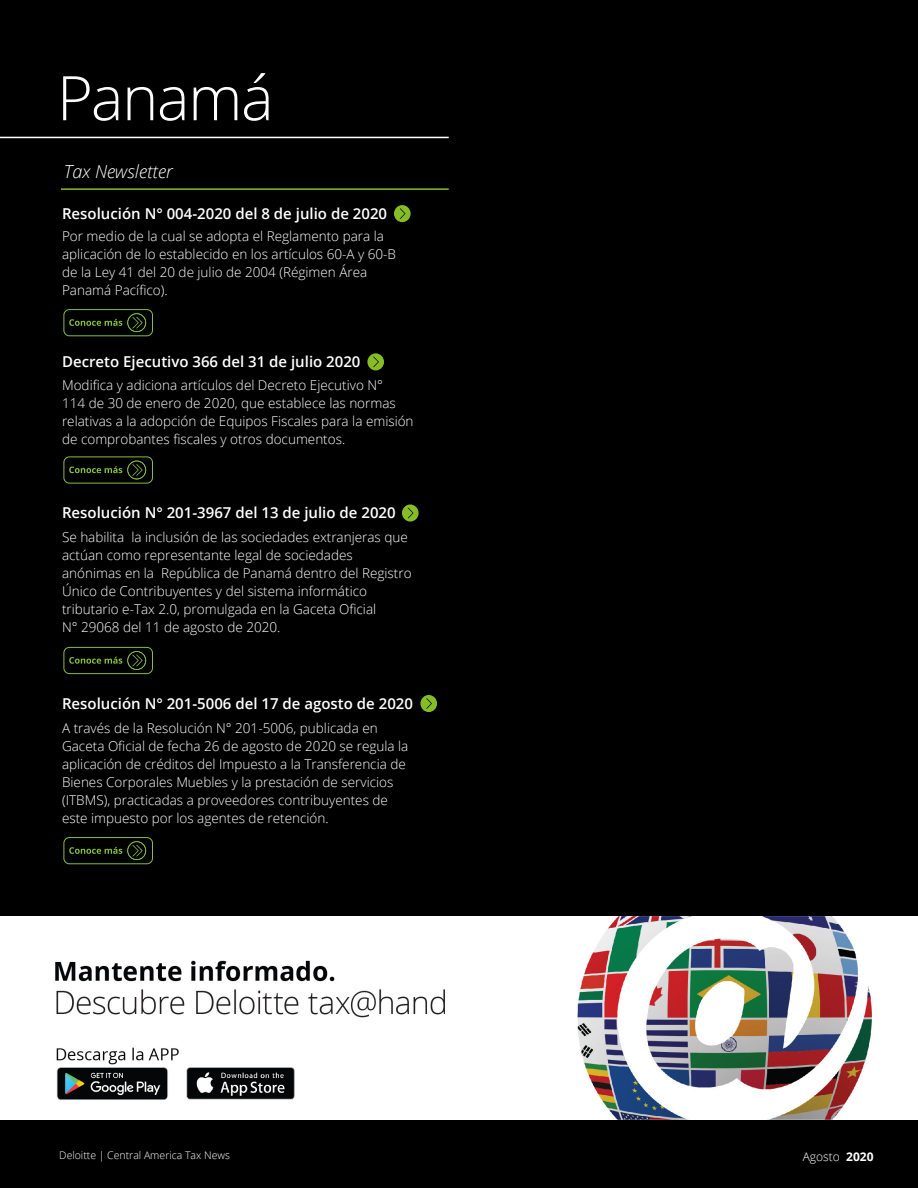
<style>
.page{position:relative;width:918px;height:1188px;background:#fff}
.page>*{position:absolute;margin:0;border:0;box-sizing:border-box;transform-origin:0 0}
.t1{font:300 61.5px "Open Sans";letter-spacing:-.025em;color:#fff}
.t2{font:italic 300 18px "Open Sans";color:#fff}
.t3{font:600 15px "Open Sans";color:#fff}
.t4{font:300 13.5px/18px "Open Sans";color:#fff}
.t5{font:300 12px "Open Sans";color:#fff}
.t6{font:300 10.5px "Open Sans";color:#fff}
.s1{font-weight:700}
</style>
<div class="page">
<div style="left:1px;top:1px;width:916px;height:1186px;background:#000"></div>
<img style="left:1px;top:917px;width:916px;height:203px">
<hr style="left:0;top:137px;width:449px;height:1px;background:#fff">
<div style="left:64px;top:309px;width:89px;height:27px;border:1px solid #87bd40;border-radius:6px"></div>
<svg style="left:69px;top:313px;width:77px;height:19px"></svg>
<div style="left:64px;top:457px;width:89px;height:26px;border:1px solid #87bd40;border-radius:6px"></div>
<svg style="left:69px;top:461px;width:77px;height:18px"></svg>
<div style="left:64px;top:647px;width:89px;height:27px;border:1px solid #87bd40;border-radius:6px"></div>
<svg style="left:69px;top:651px;width:77px;height:19px"></svg>
<div style="left:64px;top:837px;width:89px;height:27px;border:1px solid #87bd40;border-radius:6px"></div>
<svg style="left:69px;top:841px;width:77px;height:19px"></svg>
<svg style="left:367px;top:353px;width:17px;height:17px"></svg>
<svg style="left:394px;top:205px;width:17px;height:17px"></svg>
<svg style="left:402px;top:504px;width:17px;height:18px"></svg>
<svg style="left:420px;top:695px;width:17px;height:17px"></svg>
<hr style="left:61px;top:188px;width:388px;height:2px;background:#86bc25">
<h1 class="t1" style="left:57px;top:56px;width:218px">Panamá</h1>
<h2 class="t2" style="left:64px;top:159px;width:111px">Tax Newsletter</h2>
<p class="t3" style="left:62px;top:203px;width:327px">Resolución N° 004-2020 del 8 de julio de 2020</p>
<p class="t4" style="left:62px;top:227px;width:336px">Por medio de la cual se adopta el Reglamento para la aplicación de lo establecido en los artículos 60-A y 60-B de la Ley 41 del 20 de julio de 2004 (Régimen Área Panamá Pacífico).</p>
<p class="t3" style="left:62px;top:351px;width:300px">Decreto Ejecutivo 366 del 31 de julio 2020</p>
<p class="t4" style="left:62px;top:376px;width:353px">Modifica y adiciona artículos del Decreto Ejecutivo N°<br>114 de 30 de enero de 2020, que establece las normas relativas a la adopción de Equipos Fiscales para la emisión de comprobantes fiscales y otros documentos.</p>
<p class="t3" style="left:62px;top:503px;width:335px">Resolución N° 201-3967 del 13 de julio de 2020</p>
<p class="t4" style="left:62px;top:528px;width:351px">Se habilita la inclusión de las sociedades extranjeras que actúan como representante legal de sociedades anónimas en la República de Panamá dentro del Registro Único de Contribuyentes y del sistema informático tributario e-Tax 2.0, promulgada en la Gaceta Oficial<br>N° 29068 del 11 de agosto de 2020.</p>
<p class="t3" style="left:62px;top:693px;width:352px">Resolución N° 201-5006 del 17 de agosto de 2020</p>
<p class="t4" style="left:62px;top:718px;width:348px">A través de la Resolución N° 201-5006, publicada en Gaceta Oficial de fecha 26 de agosto de 2020 se regula la aplicación de créditos del Impuesto a la Transferencia de Bienes Corporales Muebles y la prestación de servicios (ITBMS), practicadas a proveedores contribuyentes de este impuesto por los agentes de retención.</p>
<p class="t6" style="left:59px;top:1148px;width:172px">Deloitte | Central America Tax News</p>
<p class="t5" style="left:803px;top:1148px;width:72px">Agosto <span class="s1">2020</span></p>
</div>
